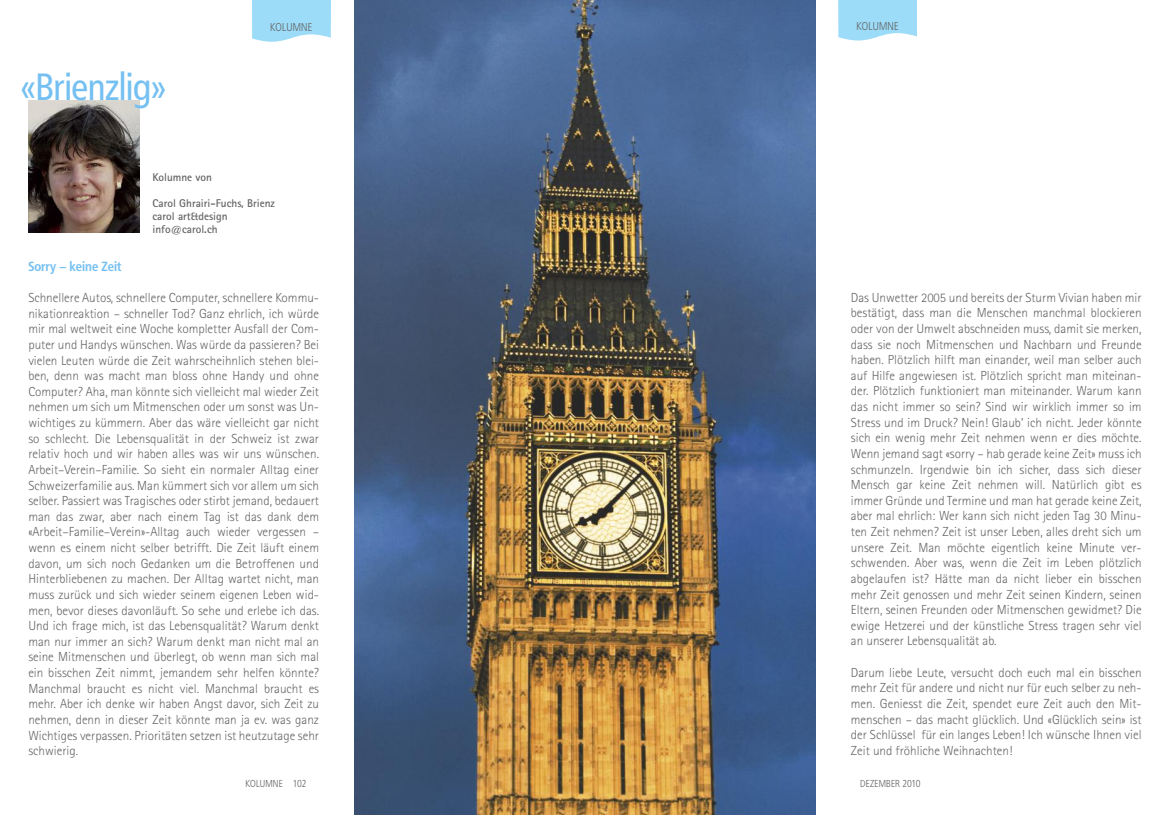
<style>
.page{position:relative;width:1170px;height:815px;background:#fff}
.page>*{position:absolute;margin:0;border:0;box-sizing:border-box;transform-origin:0 0}
.t1{font:37.5px "Frutiger Condensed BQ";color:#75c0f2}
.t2{font:300 13.12px/15.6px "Rotis Sans Serif";color:#646565;text-align:justify}
.t3{font:700 13.12px "Frutiger Condensed BQ";color:#75c0f2}
.t4{font:700 11.25px/13.1px "Rotis Sans Serif";color:#646565}
.t5{font:300 11.25px "Frutiger Condensed BQ";letter-spacing:.02em;color:#646565}
.t6{font:300 10px "Frutiger Condensed BQ";letter-spacing:.02em;color:#646565}
</style>
<div class="page">
<img style="left:354px;top:0;width:461px;height:815px">
<img style="left:28px;top:100px;width:112px;height:133px">
<svg style="left:838px;top:0;width:78px;height:41px;background:#a6dff8"></svg>
<svg style="left:252px;top:0;width:79px;height:42px;background:#a5dff8"></svg>
<h1 class="t1" style="left:21px;top:65px;width:147px">«Brienzlig»</h1>
<p class="t5" style="left:270px;top:21px;width:43px">KOLUMNE</p>
<p class="t5" style="left:856px;top:20px;width:43px">KOLUMNE</p>
<p class="t4" style="left:152px;top:171px;width:61px">Kolumne von</p>
<p class="t4" style="left:152px;top:198px;width:124px">Carol Ghrairi-Fuchs, Brienz carol art&amp;design info@carol.ch</p>
<p class="t3" style="left:28px;top:259px;width:95px">Sorry – keine Zeit</p>
<p class="t2" style="left:28px;top:291px;width:292px">Schnellere Autos, schnellere Computer, schnellere Kommu&shy;nikationreaktion – schneller Tod? Ganz ehrlich, ich würde mir mal weltweit eine Woche kompletter Ausfall der Com&shy;puter und Handys wünschen. Was würde da passieren? Bei vielen Leuten würde die Zeit wahrscheihnlich stehen blei&shy;ben, denn was macht man bloss ohne Handy und ohne Computer? Aha, man könnte sich vielleicht mal wieder Zeit nehmen um sich um Mitmenschen oder um sonst was Un&shy;wichtiges zu kümmern. Aber das wäre vielleicht gar nicht so schlecht. Die Lebensqualität in der Schweiz ist zwar relativ hoch und wir haben alles was wir uns wünschen.<br>Arbeit–Verein–Familie. So sieht ein normaler Alltag einer Schweizerfamilie aus. Man kümmert sich vor allem um sich selber. Passiert was Tragisches oder stirbt jemand, bedauert man das zwar, aber nach einem Tag ist das dank dem «Arbeit–Familie–Verein»-Alltag auch wieder vergessen – wenn es einem nicht selber betrifft. Die Zeit läuft einem davon, um sich noch Gedanken um die Betroffenen und Hinterbliebenen zu machen. Der Alltag wartet nicht, man muss zurück und sich wieder seinem eigenen Leben wid&shy;men, bevor dieses davonläuft. So sehe und erlebe ich das.<br>Und ich frage mich, ist das Lebensqualität? Warum denkt man nur immer an sich? Warum denkt man nicht mal an seine Mitmenschen und überlegt, ob wenn man sich mal ein bisschen Zeit nimmt, jemandem sehr helfen könnte?<br>Manchmal braucht es nicht viel. Manchmal braucht es mehr. Aber ich denke wir haben Angst davor, sich Zeit zu nehmen, denn in dieser Zeit könnte man ja ev. was ganz Wichtiges verpassen. Prioritäten setzen ist heutzutage sehr schwierig.</p>
<p class="t2" style="left:850px;top:291px;width:292px">Das Unwetter 2005 und bereits der Sturm Vivian haben mir bestätigt, dass man die Menschen manchmal blockieren oder von der Umwelt abschneiden muss, damit sie merken, dass sie noch Mitmenschen und Nachbarn und Freunde haben. Plötzlich hilft man einander, weil man selber auch auf Hilfe angewiesen ist. Plötzlich spricht man miteinan&shy;der. Plötzlich funktioniert man miteinander. Warum kann das nicht immer so sein? Sind wir wirklich immer so im Stress und im Druck? Nein! Glaub’ ich nicht. Jeder könnte sich ein wenig mehr Zeit nehmen wenn er dies möchte.<br>Wenn jemand sagt «sorry – hab gerade keine Zeit» muss ich schmunzeln. Irgendwie bin ich sicher, dass sich dieser Mensch gar keine Zeit nehmen will. Natürlich gibt es immer Gründe und Termine und man hat gerade keine Zeit, aber mal ehrlich: Wer kann sich nicht jeden Tag 30 Minu&shy;ten Zeit nehmen? Zeit ist unser Leben, alles dreht sich um unsere Zeit. Man möchte eigentlich keine Minute ver&shy;schwenden. Aber was, wenn die Zeit im Leben plötzlich abgelaufen ist? Hätte man da nicht lieber ein bisschen mehr Zeit genossen und mehr Zeit seinen Kindern, seinen Eltern, seinen Freunden oder Mitmenschen gewidmet? Die ewige Hetzerei und der künstliche Stress tragen sehr viel an unserer Lebensqualität ab.</p>
<p class="t2" style="left:850px;top:666px;width:292px">Darum liebe Leute, versucht doch euch mal ein bisschen mehr Zeit für andere und nicht nur für euch selber zu neh&shy;men. Geniesst die Zeit, spendet eure Zeit auch den Mit&shy;menschen – das macht glücklich. Und «Glücklich sein» ist der Schlüssel für ein langes Leben! Ich wünsche Ihnen viel Zeit und fröhliche Weihnachten!</p>
<p class="t6" style="left:860px;top:778px;width:62px">DEZEMBER 2010</p>
<p class="t6" style="left:245px;top:778px;width:63px">KOLUMNE 102</p>
</div>
